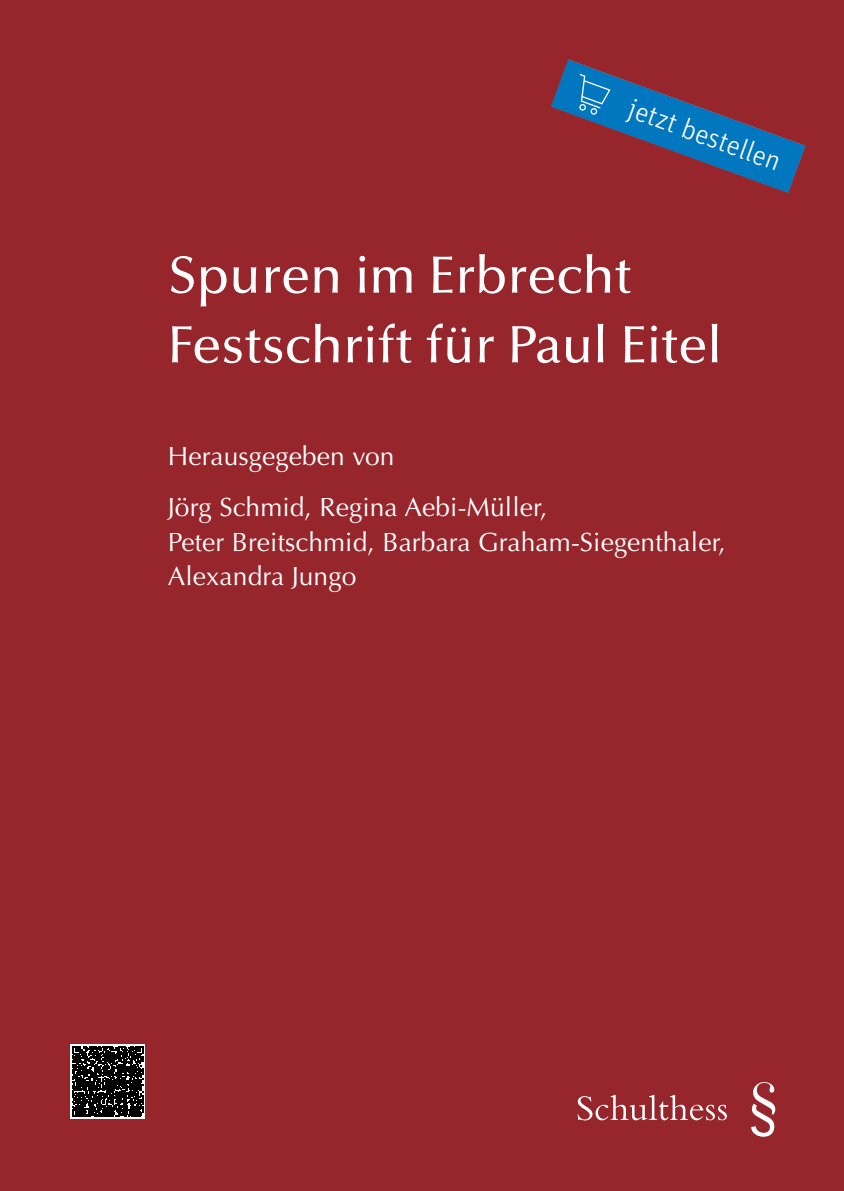
<style>
.page{position:relative;width:844px;height:1191px;background:#fff}
.page>*{position:absolute;margin:0;border:0;box-sizing:border-box;transform-origin:0 0}
.t1{font:500 52.68px/69.6px "Optima LT Std";letter-spacing:-.005em;color:#fff}
.t2{font:300 28.7px "Unit Pro";color:#fff}
.t3{font:26.25px/50.9px "Optima LT Std";letter-spacing:.005em;color:#fff}
</style>
<div class="page">
<div style="left:0;top:0;width:843px;height:1191px;background:#96262c"></div>
<svg style="left:577px;top:1094px;width:149px;height:26px"></svg>
<svg style="left:751px;top:1082px;width:25px;height:54px"></svg>
<svg style="left:551px;top:60px;width:254px;height:133px"></svg>
<div style="left:579px;top:104px;width:7px;height:7px;border:1px solid #fff;border-radius:2px"></div>
<div style="left:590px;top:108px;width:7px;height:7px;border:1px solid #fff;border-radius:2px"></div>
<svg style="left:71px;top:1044px;width:74px;height:75px"></svg>
<svg style="left:73px;top:1046px;width:70px;height:71px;background:#222"></svg>
<p class="t2" style="left:635px;top:89px;width:162px;rotate:20deg">jetzt bestellen</p>
<h1 class="t1" style="left:168px;top:241px;width:555px">Spuren im Erbrecht<br>Festschrift für Paul Eitel</h1>
<p class="t3" style="left:168px;top:431px;width:381px">Herausgegeben von<br>Jörg Schmid, Regina Aebi-Müller,</p>
<p class="t3" style="left:168px;top:525px;width:559px;line-height:34.3px">Peter Breitschmid, Barbara Graham-Siegenthaler,<br>Alexandra Jungo</p>
</div>
